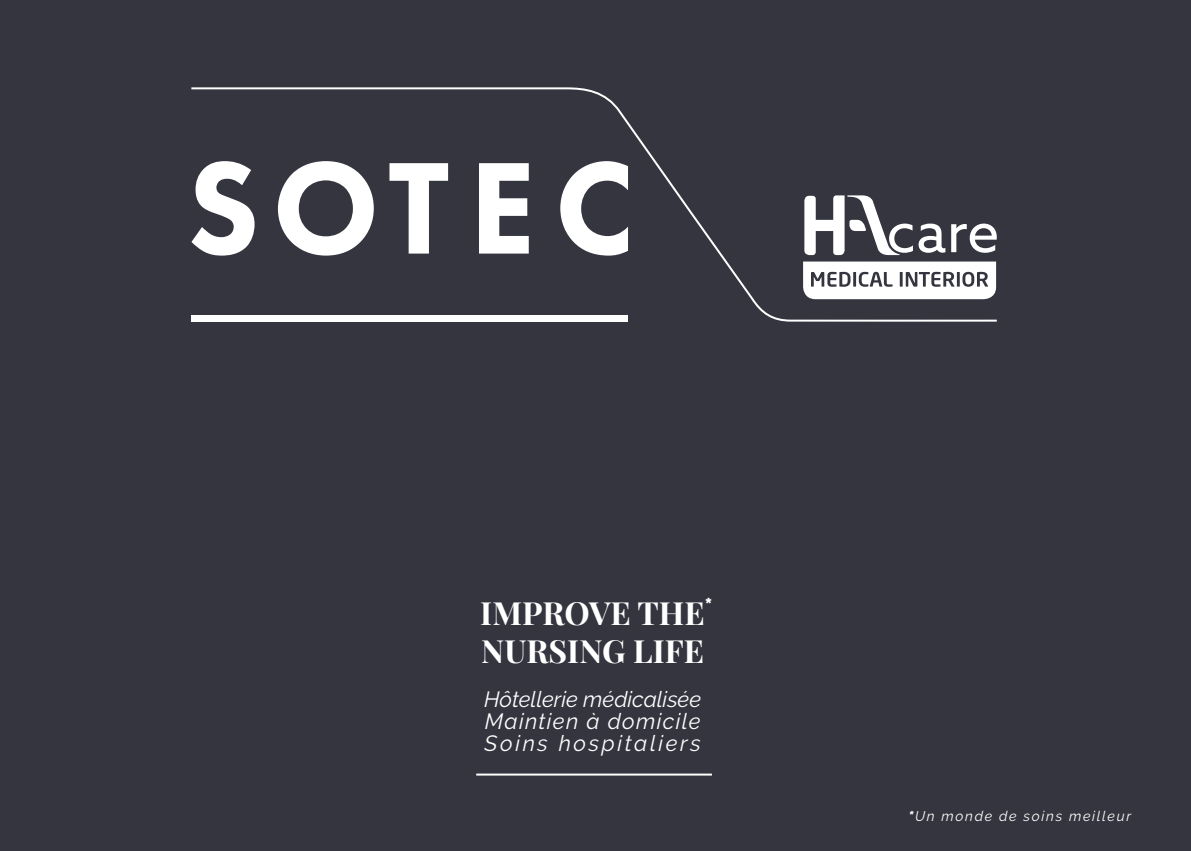
<style>
.page{position:relative;width:1191px;height:851px;background:#fff}
.page>*{position:absolute;margin:0;border:0;box-sizing:border-box;transform-origin:0 0}
.t1{font:700 32px/38px "Playfair Display";color:#fff}
.t2{font:italic 22px/22px "Raleway";letter-spacing:.06em;color:#fff;text-align:justify}
.t3{font:italic 14px "Raleway";letter-spacing:.12em;color:#fff}
.s1{font-weight:900}
</style>
<div class="page">
<div style="left:0;top:0;width:1191px;height:850px;background:#34353f"></div>
<hr style="left:476px;top:773px;width:236px;height:2px;background:#fff">
<svg style="left:191px;top:87px;width:806px;height:235px"></svg>
<svg style="left:191px;top:161px;width:63px;height:94px"></svg>
<svg style="left:278px;top:161px;width:96px;height:94px"></svg>
<svg style="left:389px;top:163px;width:59px;height:90px"></svg>
<svg style="left:479px;top:163px;width:50px;height:90px"></svg>
<svg style="left:560px;top:161px;width:68px;height:94px"></svg>
<div style="left:191px;top:315px;width:437px;height:6px;background:#fff"></div>
<h1 class="t1" style="left:480px;top:593px;width:234px">IMPROVE THE<sup>*<br></sup>NURSING LIFE</h1>
<p class="t2" style="left:484px;top:687px;width:218px">Hôtellerie médicalisée Maintien à domicile Soins hospitaliers</p>
<p class="t3" style="left:908px;top:807px;width:224px"><span class="s1">*</span>Un monde de soins meilleur</p>
</div>
